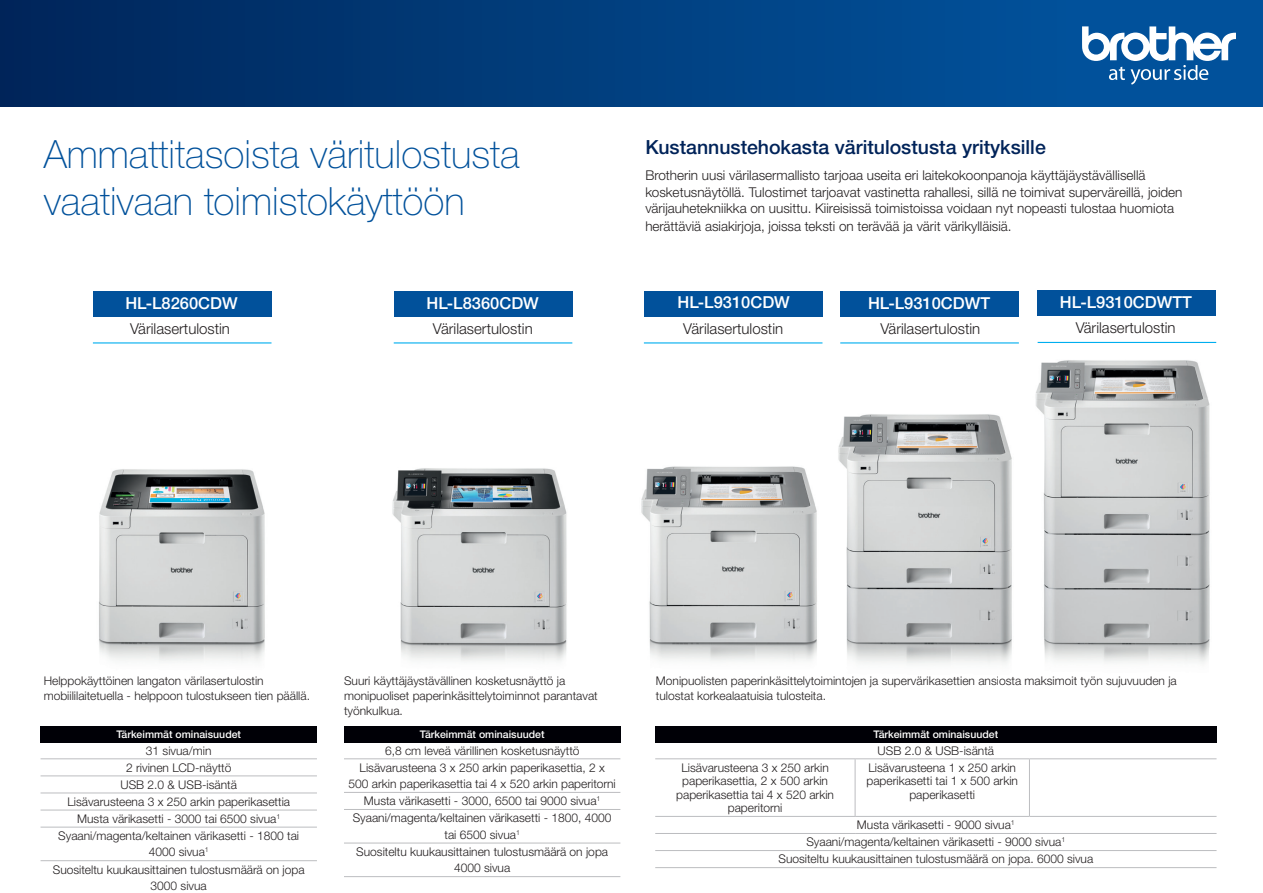
<style>
.page{position:relative;width:1263px;height:893px;background:#fff}
.page>*{position:absolute;margin:0;border:0;box-sizing:border-box;transform-origin:0 0}
.t1{font:100 39px/46.5px "Helvetica Neue LTW1 G";color:#01519b}
.t2{font:500 19.5px "Helvetica Neue LTW1 G";color:#002359}
.t3{font:500 16.5px "Helvetica Neue LTW1 G";color:#fff}
.t4{font:300 15px "Helvetica Neue LTW1 G";color:#231f20}
.t5{font:300 13.5px/16.5px "Helvetica Neue LTW1 G";color:#231f20}
.t6{font:300 12px/17px "Helvetica Neue LTW1 G";color:#231f20;text-align:center}
.t7{font:500 10.5px "Helvetica Neue LTW1 G";color:#fff}
</style>
<div class="page">
<div style="left:0;top:0;width:1082px;height:106px;background:linear-gradient(to right,#00255a,#01529c)"></div>
<div style="left:1082px;top:0;width:181px;height:106px;background:#01519b"></div>
<svg style="left:1082px;top:26px;width:154px;height:59px"></svg>
<img style="left:838px;top:414px;width:173px;height:250px">
<img style="left:641px;top:452px;width:203px;height:212px">
<img style="left:392px;top:468px;width:175px;height:193px">
<img style="left:99px;top:469px;width:166px;height:192px">
<div style="left:93px;top:291px;width:178px;height:25px;background:#01519b"></div>
<div style="left:394px;top:291px;width:178px;height:25px;background:#01519b"></div>
<hr style="left:93px;top:342px;width:178px;height:1px;background:#00aeef">
<hr style="left:394px;top:342px;width:178px;height:1px;background:#00aeef">
<div style="left:644px;top:291px;width:178px;height:25px;background:#01519b"></div>
<div style="left:840px;top:291px;width:179px;height:25px;background:#01519b"></div>
<hr style="left:644px;top:342px;width:178px;height:1px;background:#00aeef">
<hr style="left:840px;top:342px;width:179px;height:1px;background:#00aeef">
<div style="left:41px;top:726px;width:276px;height:16px;background:#000006"></div>
<hr style="left:41px;top:758px;width:276px;height:1px;background:#bcbdc0">
<hr style="left:41px;top:775px;width:276px;height:1px;background:#bcbdc0">
<hr style="left:41px;top:792px;width:276px;height:1px;background:#bcbdc0">
<hr style="left:41px;top:810px;width:276px;height:1px;background:#bcbdc0">
<hr style="left:41px;top:827px;width:276px;height:1px;background:#bcbdc0">
<hr style="left:41px;top:860px;width:276px;height:1px;background:#bcbdc0">
<div style="left:344px;top:726px;width:276px;height:16px;background:#000006"></div>
<hr style="left:344px;top:758px;width:276px;height:1px;background:#bcbdc0">
<hr style="left:344px;top:792px;width:276px;height:1px;background:#bcbdc0">
<hr style="left:344px;top:809px;width:276px;height:1px;background:#bcbdc0">
<hr style="left:344px;top:843px;width:276px;height:1px;background:#bcbdc0">
<hr style="left:344px;top:876px;width:276px;height:1px;background:#bcbdc0">
<div style="left:655px;top:726px;width:561px;height:16px;background:#000006"></div>
<hr style="left:655px;top:758px;width:200px;height:1px;background:#bcbdc0">
<hr style="left:855px;top:758px;width:174px;height:1px;background:#bcbdc0">
<hr style="left:1029px;top:758px;width:187px;height:1px;background:#bcbdc0">
<hr style="left:655px;top:816px;width:200px;height:1px;background:#bcbdc0">
<hr style="left:855px;top:816px;width:174px;height:1px;background:#bcbdc0">
<hr style="left:1029px;top:816px;width:187px;height:1px;background:#bcbdc0">
<hr style="left:655px;top:833px;width:200px;height:1px;background:#bcbdc0">
<hr style="left:855px;top:833px;width:174px;height:1px;background:#bcbdc0">
<hr style="left:1029px;top:833px;width:187px;height:1px;background:#bcbdc0">
<hr style="left:655px;top:850px;width:200px;height:1px;background:#bcbdc0">
<hr style="left:855px;top:850px;width:174px;height:1px;background:#bcbdc0">
<hr style="left:1029px;top:850px;width:187px;height:1px;background:#bcbdc0">
<hr style="left:655px;top:867px;width:200px;height:1px;background:#bcbdc0">
<hr style="left:855px;top:867px;width:174px;height:1px;background:#bcbdc0">
<hr style="left:1029px;top:867px;width:187px;height:1px;background:#bcbdc0">
<hr style="left:855px;top:759px;width:1px;height:57px;background:#bcbdc0">
<hr style="left:1029px;top:759px;width:1px;height:57px;background:#bcbdc0">
<div style="left:1038px;top:290px;width:178px;height:26px;background:#01519b"></div>
<hr style="left:1038px;top:342px;width:178px;height:1px;background:#00aeef">
<img style="left:1011px;top:360px;width:199px;height:303px">
<h1 class="t1" style="left:44px;top:131px;width:478px">Ammattitasoista väritulostusta vaativaan toimistokäyttöön</h1>
<h2 class="t2" style="left:645px;top:136px;width:402px">Kustannustehokasta väritulostusta yrityksille</h2>
<p class="t5" style="left:645px;top:167px;width:539px">Brotherin uusi värilasermallisto tarjoaa useita eri laitekokoonpanoja käyttäjäystävällisellä kosketusnäytöllä. Tulostimet tarjoavat vastinetta rahallesi, sillä ne toimivat superväreillä, joiden värijauhetekniikka on uusittu. Kiireisissä toimistoissa voidaan nyt nopeasti tulostaa huomiota</p>
<p class="t5" style="left:645px;top:218px;width:368px">herättäviä asiakirjoja, joissa teksti on terävää ja värit värikylläisiä.</p>
<h3 class="t3" style="left:125px;top:293px;width:114px">HL-L8260CDW</h3>
<p class="t4" style="left:130px;top:319px;width:101px">Värilasertulostin</p>
<h3 class="t3" style="left:426px;top:293px;width:114px">HL-L8360CDW</h3>
<p class="t4" style="left:433px;top:319px;width:101px">Värilasertulostin</p>
<h3 class="t3" style="left:677px;top:293px;width:114px">HL-L9310CDW</h3>
<p class="t4" style="left:683px;top:319px;width:101px">Värilasertulostin</p>
<h3 class="t3" style="left:868px;top:293px;width:124px">HL-L9310CDWT</h3>
<p class="t4" style="left:880px;top:319px;width:101px">Värilasertulostin</p>
<h3 class="t3" style="left:1060px;top:293px;width:133px">HL-L9310CDWTT</h3>
<p class="t4" style="left:1076px;top:319px;width:101px">Värilasertulostin</p>
<p class="t6" style="left:44px;top:673px;width:268px;line-height:15px;text-align:left">Helppokäyttöinen langaton värilasertulostin mobiililaitetuella - helppoon tulostukseen tien päällä.</p>
<p class="t7" style="left:116px;top:728px;width:126px">Tärkeimmät ominaisuudet</p>
<p class="t6" style="left:53px;top:742px;width:253px">31 sivua/min<br>2 rivinen LCD-näyttö<br>USB 2.0 &amp; USB-isäntä<br>Lisävarusteena 3 x 250 arkin paperikasettia<br>Musta värikasetti - 3000 tai 6500 sivua<sup>1<br></sup>Syaani/magenta/keltainen värikasetti - 1800 tai<br>4000 sivua<sup>1<br></sup>Suositeltu kuukausittainen tulostusmäärä on jopa<br>3000 sivua</p>
<p class="t6" style="left:344px;top:673px;width:255px;line-height:15px;text-align:left">Suuri käyttäjäystävällinen kosketusnäyttö ja monipuoliset paperinkäsittelytoiminnot parantavat työnkulkua.</p>
<p class="t6" style="left:656px;top:673px;width:522px;line-height:15px;text-align:left">Monipuolisten paperinkäsittelytoimintojen ja supervärikasettien ansiosta maksimoit työn sujuvuuden ja tulostat korkealaatuisia tulosteita.</p>
<p class="t7" style="left:420px;top:728px;width:126px">Tärkeimmät ominaisuudet</p>
<p class="t6" style="left:349px;top:742px;width:269px">6,8 cm leveä värillinen kosketusnäyttö Lisävarusteena 3 x 250 arkin paperikasettia, 2 x 500 arkin paperikasettia tai 4 x 520 arkin paperitorni Musta värikasetti - 3000, 6500 tai 9000 sivua<sup>1<br></sup>Syaani/magenta/keltainen värikasetti - 1800, 4000 tai 6500 sivua<sup>1<br></sup>Suositeltu kuukausittainen tulostusmäärä on jopa 4000 sivua</p>
<p class="t7" style="left:873px;top:728px;width:126px">Tärkeimmät ominaisuudet</p>
<p class="t6" style="left:878px;top:742px;width:118px">USB 2.0 &amp; USB-isäntä</p>
<p class="t6" style="left:676px;top:761px;width:159px;line-height:13.5px">Lisävarusteena 3 x 250 arkin paperikasettia, 2 x 500 arkin paperikasettia tai 4 x 520 arkin paperitorni</p>
<p class="t6" style="left:866px;top:761px;width:153px;line-height:13.5px">Lisävarusteena 1 x 250 arkin paperikasetti tai 1 x 500 arkin paperikasetti</p>
<p class="t6" style="left:778px;top:816px;width:316px">Musta värikasetti - 9000 sivua<sup>1<br></sup>Syaani/magenta/keltainen värikasetti - 9000 sivua<sup>1<br></sup>Suositeltu kuukausittainen tulostusmäärä on jopa. 6000 sivua</p>
</div>
